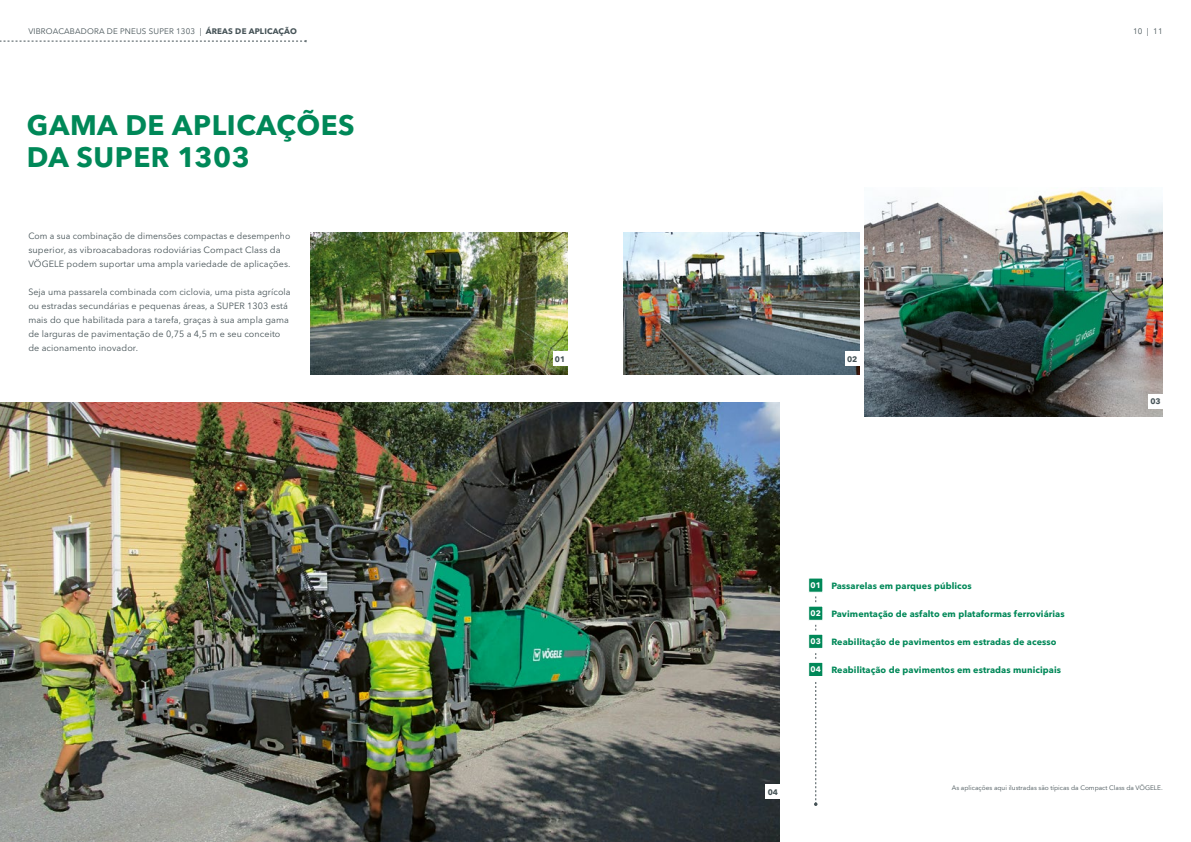
<style>
.page{position:relative;width:1191px;height:842px;background:#fff}
.page>*{position:absolute;margin:0;border:0;box-sizing:border-box;transform-origin:0 0}
.t1{font:700 28px/32px "Avenir Next LT Pro";letter-spacing:.02em;color:#008858}
.t2{font:9px/14px "Avenir Next LT Pro";letter-spacing:.01em;color:#455256}
.t3{font:700 9px "Avenir Next LT Pro";letter-spacing:.01em;color:#008858}
.t4{font:9px/14px "Avenir Next LT Pro";letter-spacing:.01em;color:#455256;scale:.96 1}
.t5{font:8px "Avenir Next LT Pro";letter-spacing:.02em;color:#455256}
.t6{font:700 8px "Avenir Next LT Pro";letter-spacing:-.01em;color:#455256}
.t7{font:6.5px "Avenir Next LT Pro";color:#455256}
.s1{font-weight:700}
.s2{font-size:8px;color:#fff}
</style>
<div class="page">
<img style="left:310px;top:233px;width:257px;height:141px">
<img style="left:624px;top:233px;width:235px;height:141px">
<img style="left:0;top:403px;width:780px;height:439px">
<div style="left:808px;top:577px;width:15px;height:16px;background:#008858;border:1px solid #fff"></div>
<div style="left:808px;top:634px;width:15px;height:15px;background:#008858;border:1px solid #fff"></div>
<div style="left:808px;top:662px;width:15px;height:15px;background:#008858;border:1px solid #fff"></div>
<div style="left:808px;top:606px;width:15px;height:15px;background:#008858;border:1px solid #fff"></div>
<svg style="left:814px;top:682px;width:3px;height:124px"></svg>
<img style="left:865px;top:187px;width:297px;height:230px">
<div style="left:1148px;top:394px;width:14px;height:14px;background:#fff"></div>
<div style="left:845px;top:352px;width:14px;height:14px;background:#fff"></div>
<div style="left:553px;top:352px;width:14px;height:14px;background:#fff"></div>
<div style="left:765px;top:785px;width:15px;height:14px;background:#fff"></div>
<svg style="left:0;top:40px;width:307px;height:2px"></svg>
<p class="t5" style="left:28px;top:27px;width:270px">VIBROACABADORA DE PNEUS SUPER 1303 | <span class="s1">ÁREAS DE APLICAÇÃO</span></p>
<p class="t5" style="left:1133px;top:27px;width:31px">10 | 11</p>
<h1 class="t1" style="left:27px;top:108px;width:329px">GAMA DE APLICAÇÕES<br>DA SUPER 1303</h1>
<p class="t4" style="left:28px;top:229px;width:275px">Com a sua combinação de dimensões compactas e desempenho superior, as vibroacabadoras rodoviárias Compact Class da<br>VÖGELE podem suportar uma ampla variedade de aplicações.</p>
<p class="t2" style="left:28px;top:285px;width:264px">Seja uma passarela combinada com ciclovia, uma pista agrícola ou estradas secundárias e pequenas áreas, a SUPER 1303 está mais do que habilitada para a tarefa, graças à sua ampla gama de larguras de pavimentação de 0,75 a 4,5 m e seu conceito de acionamento inovador.</p>
<p class="t6" style="left:555px;top:354px;width:12px">01</p>
<p class="t6" style="left:847px;top:354px;width:12px">02</p>
<p class="t3" style="left:810px;top:580px;width:163px"><span class="s2">01</span> Passarelas em parques públicos</p>
<p class="t3" style="left:810px;top:608px;width:256px"><span class="s2">02</span> Pavimentação de asfalto em plataformas ferroviárias</p>
<p class="t3" style="left:810px;top:636px;width:247px"><span class="s2">03</span> Reabilitação de pavimentos em estradas de acesso</p>
<p class="t3" style="left:810px;top:664px;width:252px"><span class="s2">04</span> Reabilitação de pavimentos em estradas municipais</p>
<p class="t6" style="left:1150px;top:397px;width:12px">03</p>
<p class="t6" style="left:767px;top:787px;width:12px">04</p>
<p class="t7" style="left:952px;top:784px;width:212px">As aplicações aqui ilustradas são típicas da Compact Class da VÖGELE.</p>
</div>
